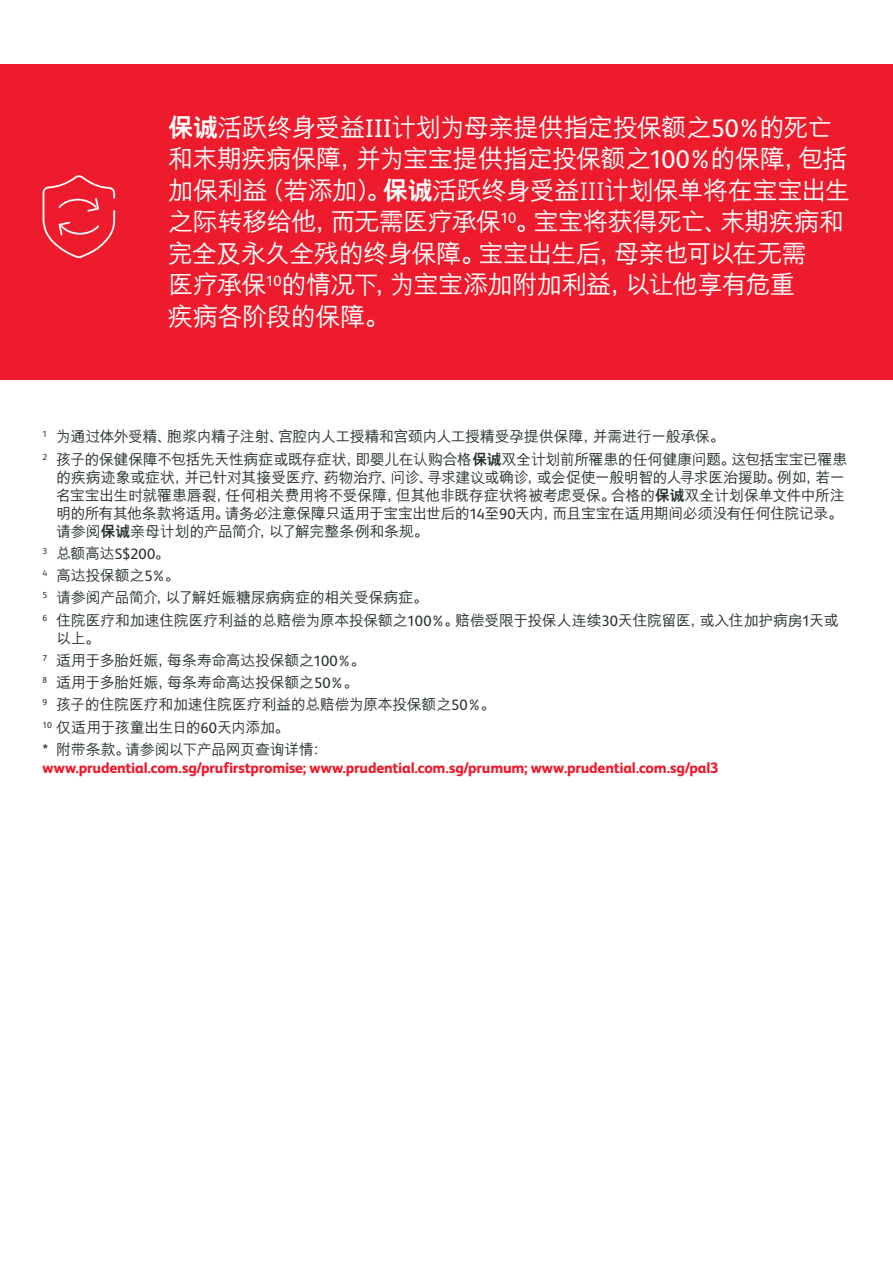
<style>
.page{position:relative;width:893px;height:1263px;background:#fff}
.page>*{position:absolute;margin:0;border:0;box-sizing:border-box;transform-origin:0 0}
.t1{font:500 25.5px/31.5px "M Hei PRC";letter-spacing:-.04em;color:#fff}
.t2{font:500 15px/18px "M Hei PRC";letter-spacing:-.03em;color:#27302c}
.t3{font:800 15px/18px "FS Albert";letter-spacing:-.015em;color:#ee1b2c}
.t4{font:500 15px "M Hei PRC";letter-spacing:-.05em;color:#27302c}
.s1{font-weight:800}
.s2{font-family:"FS Albert";font-weight:400}
.s3{font-family:"FS Albert";font-weight:300}
.s4{font-family:"M Hei PRC";font-weight:500;color:#27302c}
</style>
<div class="page">
<div style="left:0;top:64px;width:893px;height:315px;background:#ee1b2c"></div>
<svg style="left:42px;top:175px;width:74px;height:84px"></svg>
<p class="t1" style="left:168px;top:111px;width:684px"><span class="s1">保诚</span>活跃终身受益<span class="s2">III</span>计划为母亲提供指定投保额之<span class="s2">50%</span>的死亡和末期疾病保障，并为宝宝提供指定投保额之<span class="s2">100%</span>的保障，包括加保利益（若添加）。<span class="s1">保诚</span>活跃终身受益<span class="s3">III</span>计划保单将在宝宝出生之际转移给他，而无需医疗承保<sup>10</sup>。宝宝将获得死亡、末期疾病和完全及永久全残的终身保障。宝宝出生后，母亲也可以在无需<br>医疗承保<sup>10</sup>的情况下，为宝宝添加附加利益，以让他享有危重<br>疾病各阶段的保障。</p>
<p class="t2" style="left:43px;top:427px;width:684px"><sup>1</sup> 为通过体外受精、胞浆内精子注射、宫腔内人工授精和宫颈内人工授精受孕提供保障，并需进行一般承保。</p>
<p class="t2" style="left:56px;top:450px;width:793px;text-indent:-14px"><sup>2</sup> 孩子的保健保障不包括先天性病症或既存症状，即婴儿在认购合格<span class="s1">保诚</span>双全计划前所罹患的任何健康问题。这包括宝宝已罹患的疾病迹象或症状，并已针对其接受医疗、药物治疗、问诊、寻求建议或确诊，或会促使一般明智的人寻求医治援助。例如，若一名宝宝出生时就罹患唇裂，任何相关费用将不受保障，但其他非既存症状将被考虑受保。合格的<span class="s1">保诚</span>双全计划保单文件中所注明的所有其他条款将适用。请务必注意保障只适用于宝宝出世后的<span class="s2">14</span>至<span class="s2">90</span>天内，而且宝宝在适用期间必须没有任何住院记录。请参阅<span class="s1">保诚</span>亲母计划的产品简介，以了解完整条例和条规。</p>
<p class="t2" style="left:43px;top:544px;width:129px"><sup>3</sup> 总额高达<span class="s2">S$200</span>。</p>
<p class="t2" style="left:43px;top:566px;width:139px"><sup>4</sup> 高达投保额之<span class="s2">5%</span>。</p>
<p class="t2" style="left:43px;top:589px;width:387px"><sup>5</sup> 请参阅产品简介，以了解妊娠糖尿病病症的相关受保病症。</p>
<p class="t2" style="left:56px;top:611px;width:784px;text-indent:-14px"><sup>6</sup> 住院医疗和加速住院医疗利益的总赔偿为原本投保额之<span class="s2">100%</span>。赔偿受限于投保人连续<span class="s2">30</span>天住院留医，或入住加护病房1天或以上。</p>
<p class="t2" style="left:43px;top:651px;width:325px"><sup>7</sup> 适用于多胎妊娠，每条寿命高达投保额之<span class="s2">100%</span>。</p>
<p class="t2" style="left:43px;top:673px;width:318px"><sup>8</sup> 适用于多胎妊娠，每条寿命高达投保额之<span class="s2">50%</span>。</p>
<p class="t2" style="left:43px;top:696px;width:455px"><sup>9</sup> 孩子的住院医疗和加速住院医疗利益的总赔偿为原本投保额之<span class="s2">50%</span>。</p>
<p class="t4" style="left:43px;top:719px;width:249px"><sup>10</sup> 仅适用于孩童出生日的<span class="s2">60</span>天内添加。</p>
<p class="t3" style="left:43px;top:740px;width:677px"><span class="s4">* 附带条款。请参阅以下产品网页查询详情：<br></span>www.prudential.com.sg/prufirstpromise; www.prudential.com.sg/prumum; www.prudential.com.sg/pal3</p>
</div>
